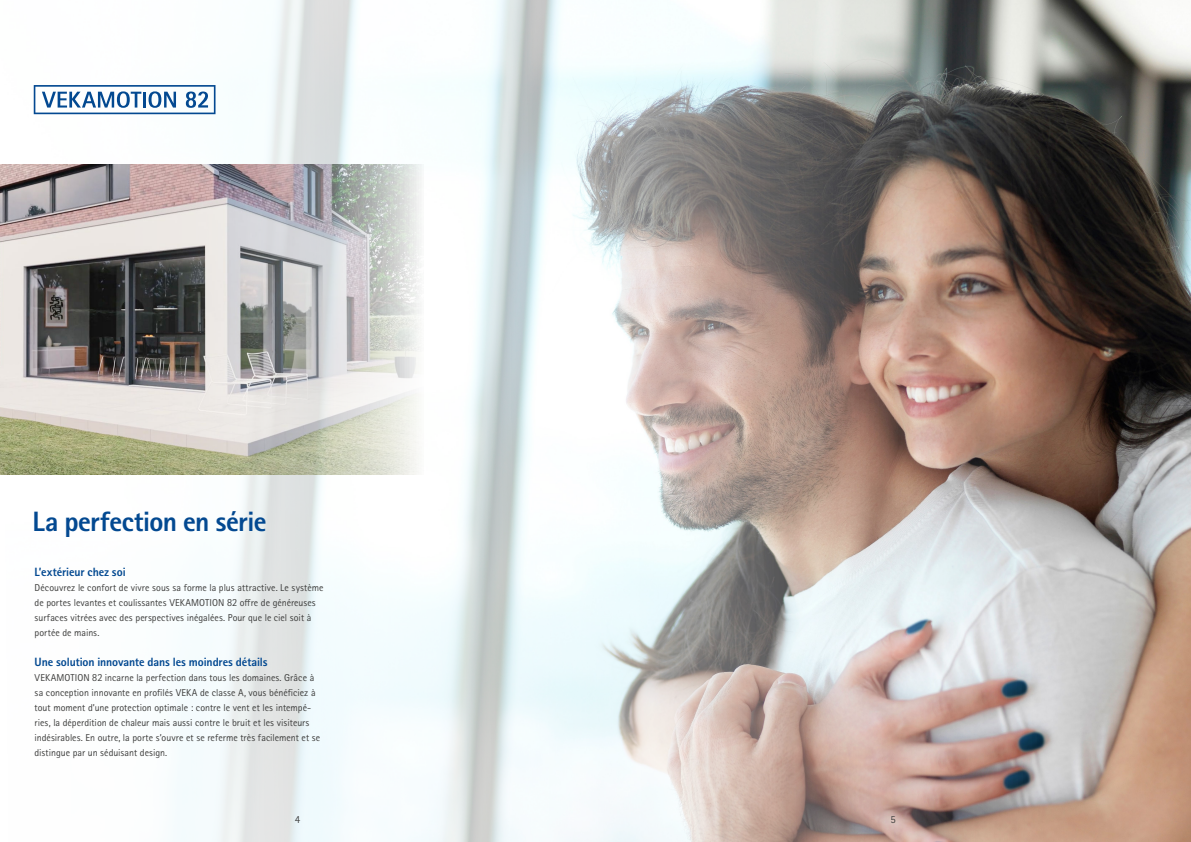
<style>
.page{position:relative;width:1191px;height:842px;background:#fff}
.page>*{position:absolute;margin:0;border:0;box-sizing:border-box;transform-origin:0 0}
.t1{font:700 28px "Rotis II Sans Pro";letter-spacing:-.02em;color:#034991}
.t2{font:700 12px "Rotis II Sans Pro";letter-spacing:-.005em;color:#034991}
.t3{font:10px/15px "Rotis II Sans Pro";color:#3c3c3b}
</style>
<div class="page">
<img style="left:0;top:0;width:1191px;height:842px">
<svg style="left:34px;top:85px;width:181px;height:29px"></svg>
<img style="left:0;top:164px;width:423px;height:310px">
<h1 class="t1" style="left:32px;top:506px;width:235px">La perfection en série</h1>
<p class="t2" style="left:35px;top:565px;width:93px">L’extérieur chez soi</p>
<p class="t3" style="left:35px;top:580px;width:290px">Découvrez le confort de vivre sous sa forme la plus attractive. Le système de portes levantes et coulissantes VEKAMOTION 82 offre de généreuses surfaces vitrées avec des perspectives inégalées. Pour que le ciel soit à portée de mains.</p>
<p class="t2" style="left:35px;top:655px;width:235px">Une solution innovante dans les moindres détails</p>
<p class="t3" style="left:35px;top:670px;width:287px">VEKAMOTION 82 incarne la perfection dans tous les domaines. Grâce à sa conception innovante en profilés VEKA de classe A, vous bénéficiez à tout moment d’une protection optimale : contre le vent et les intempé&shy;ries, la déperdition de chaleur mais aussi contre le bruit et les visiteurs indésirables. En outre, la porte s’ouvre et se referme très facilement et se distingue par un séduisant design.</p>
<p class="t3" style="left:295px;top:812px;width:6px">4</p>
<p class="t3" style="left:890px;top:812px;width:6px">5</p>
</div>
